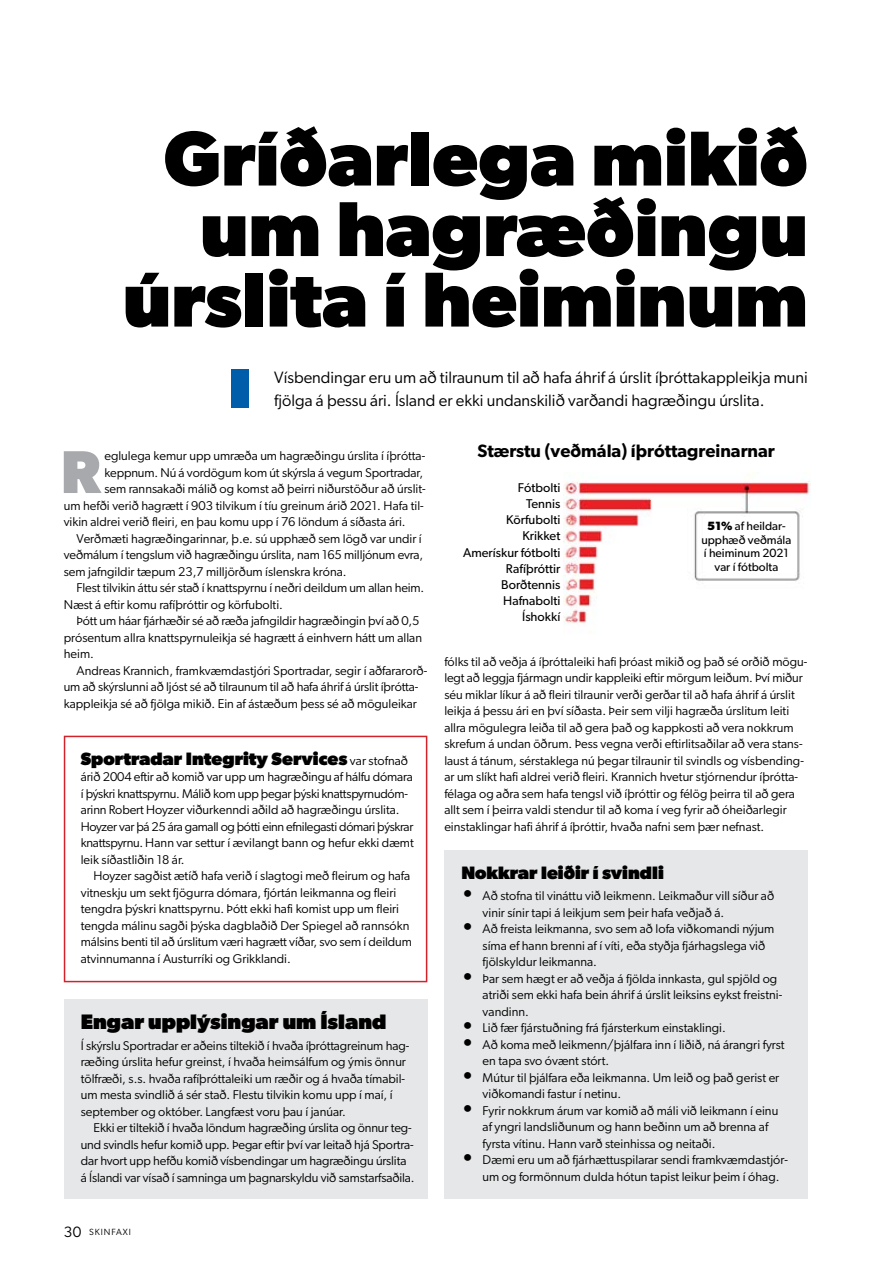
<style>
.page{position:relative;width:893px;height:1263px;background:#fff}
.page>*{position:absolute;margin:0;border:0;box-sizing:border-box;transform-origin:0 0}
.t1{font:700 78px/70.5px "Gibson";color:#000;text-align:right}
.t2{font:700 60.6px "Gibson";color:#a7a9ac}
.t3{font:800 21px "Gibson";color:#000}
.t4{font:800 18px "Gibson";color:#000}
.t5{font:600 18px "Gibson";color:#000}
.t6{font:16.5px/22.5px "Gibson";color:#000}
.t7{font:12.75px/16.5px "Gibson";color:#000}
.t8{font:12.75px/16.2px "Gibson";color:#000;text-align:right}
.t9{font:12px/13.5px "Gibson";color:#000;text-align:center}
.t10{font:9px "Gibson";letter-spacing:.1em;color:#000}
.s1{font-weight:700}
.s2{font-weight:400;font-size:12.75px}
.s3{font-weight:800;font-size:18px}
.s4{font-size:15px}
</style>
<div class="page">
<div style="left:444px;top:850px;width:364px;height:349px;background:#e6e7e8"></div>
<div style="left:64px;top:999px;width:363px;height:200px;background:#e6e7e8"></div>
<div style="left:64px;top:736px;width:363px;height:246px;border:2px solid #d2232a"></div>
<img style="left:563px;top:472px;width:247px;height:152px">
<div style="left:232px;top:370px;width:17px;height:38px;background:#005daa"></div>
<h1 class="t1" style="left:123px;top:121px;width:687px">Gríðarlega mikið um hagræðingu úrslita í heiminum</h1>
<p class="t6" style="left:274px;top:366px;width:535px">Vísbendingar eru um að tilraunum til að hafa áhrif á úrslit íþróttakappleikja muni fjölga á þessu ári. Ísland er ekki undanskilið varðandi hagræðingu úrslita.</p>
<h3 class="t5" style="left:477px;top:440px;width:299px">Stærstu (veðmála) íþróttagreinarnar</h3>
<h2 class="t2" style="left:61px;top:436px;width:41px">R</h2>
<p class="t7" style="left:104px;top:447px;width:322px">eglulega kemur upp umræða um hagræðingu úrslita í íþrótta-</p>
<p class="t7" style="left:104px;top:464px;width:320px">keppnum. Nú á vordögum kom út skýrsla á vegum Sportradar,</p>
<p class="t7" style="left:104px;top:480px;width:323px">sem rannsakaði málið og komst að þeirri niðurstöður að úrslit-</p>
<p class="t7" style="left:64px;top:497px;width:361px">um hefði verið hagrætt í 903 tilvikum í tíu greinum árið 2021. Hafa til-</p>
<p class="t7" style="left:64px;top:513px;width:343px">vikin aldrei verið fleiri, en þau komu upp í 76 löndum á síðasta ári.</p>
<p class="t7" style="left:77px;top:530px;width:347px">Verðmæti hagræðingarinnar, þ.e. sú upphæð sem lögð var undir í</p>
<p class="t7" style="left:64px;top:546px;width:361px">veðmálum í tengslum við hagræðingu úrslita, nam 165 milljónum evra,</p>
<p class="t7" style="left:64px;top:563px;width:284px">sem jafngildir tæpum 23,7 milljörðum íslenskra króna.</p>
<p class="t7" style="left:77px;top:579px;width:349px">Flest tilvikin áttu sér stað í knattspyrnu í neðri deildum um allan heim.</p>
<p class="t7" style="left:64px;top:596px;width:221px">Næst á eftir komu rafíþróttir og körfubolti.</p>
<p class="t7" style="left:77px;top:612px;width:344px">Þótt um háar fjárhæðir sé að ræða jafngildir hagræðingin því að 0,5</p>
<p class="t7" style="left:64px;top:629px;width:360px">prósentum allra knattspyrnuleikja sé hagrætt á einhvern hátt um allan</p>
<p class="t7" style="left:64px;top:645px;width:32px">heim.</p>
<p class="t7" style="left:77px;top:662px;width:352px">Andreas Krannich, framkvæmdastjóri Sportradar, segir í aðfararorð-</p>
<p class="t7" style="left:64px;top:678px;width:356px">um að skýrslunni að ljóst sé að tilraunum til að hafa áhrif á úrslit íþrótta-</p>
<p class="t7" style="left:64px;top:695px;width:355px">kappleikja sé að fjölga mikið. Ein af ástæðum þess sé að möguleikar</p>
<p class="t8" style="left:463px;top:479px;width:99px">Fótbolti<br>Tennis<br>Körfubolti<br>Krikket<br>Amerískur fótbolti<br>Rafíþróttir<br>Borðtennis<br>Hafnabolti<br>Íshokkí</p>
<p class="t9" style="left:701px;top:519px;width:92px"><span class="s1">51%</span> af heildar&shy;upphæð veðmála í heiminum 2021 var í fótbolta</p>
<p class="t7" style="left:444px;top:653px;width:364px">fólks til að veðja á íþróttaleiki hafi þróast mikið og það sé orðið mögu&shy;legt að leggja fjármagn undir kappleiki eftir mörgum leiðum. Því miður séu miklar líkur á að fleiri tilraunir verði gerðar til að hafa áhrif á úrslit leikja á þessu ári en því síðasta. Þeir sem vilji hagræða úrslitum leiti allra mögulegra leiða til að gera það og kappkosti að vera nokkrum skrefum á undan öðrum. Þess vegna verði eftirlitsaðilar að vera stans&shy;laust á tánum, sérstaklega nú þegar tilraunir til svindls og vísbending&shy;ar um slíkt hafi aldrei verið fleiri. Krannich hvetur stjórnendur íþrótta&shy;félaga og aðra sem hafa tengsl við íþróttir og félög þeirra til að gera allt sem í þeirra valdi stendur til að koma í veg fyrir að óheiðarlegir einstaklingar hafi áhrif á íþróttir, hvaða nafni sem þær nefnast.</p>
<h3 class="t4" style="left:81px;top:748px;width:329px">Sportradar Integrity Services <span class="s2">var stofnað</span></h3>
<p class="t7" style="left:81px;top:768px;width:334px">árið 2004 eftir að komið var upp um hagræðingu af hálfu dómara í þýskri knattspyrnu. Málið kom upp þegar þýski knattspyrnudóm&shy;arinn Robert Hoyzer viðurkenndi aðild að hagræðingu úrslita.<br>Hoyzer var þá 25 ára gamall og þótti einn efnilegasti dómari þýskrar knattspyrnu. Hann var settur í ævilangt bann og hefur ekki dæmt leik síðastliðin 18 ár.</p>
<p class="t7" style="left:81px;top:867px;width:333px;text-indent:13px">Hoyzer sagðist ætíð hafa verið í slagtogi með fleirum og hafa vitneskju um sekt fjögurra dómara, fjórtán leikmanna og fleiri tengdra þýskri knattspyrnu. Þótt ekki hafi komist upp um fleiri tengda málinu sagði þýska dagblaðið Der Spiegel að rannsókn málsins benti til að úrslitum væri hagrætt víðar, svo sem í deildum atvinnumanna í Austurríki og Grikklandi.</p>
<h3 class="t4" style="left:461px;top:862px;width:204px">Nokkrar leiðir í svindli</h3>
<p class="t7" style="left:483px;top:887px;width:293px;text-indent:-21px"><span class="s3">•</span> Að stofna til vináttu við leikmenn. Leikmaður vill síður að vinir sínir tapi á leikjum sem þeir hafa veðjað á.</p>
<p class="t7" style="left:483px;top:920px;width:293px;text-indent:-21px"><span class="s3">•</span> Að freista leikmanna, svo sem að lofa viðkomandi nýjum síma ef hann brenni af í víti, eða styðja fjárhagslega við fjölskyldur leikmanna.</p>
<p class="t7" style="left:483px;top:970px;width:301px;text-indent:-21px"><span class="s3">•</span> Þar sem hægt er að veðja á fjölda innkasta, gul spjöld og atriði sem ekki hafa bein áhrif á úrslit leiksins eykst freistni&shy;vandinn.</p>
<p class="t7" style="left:461px;top:1019px;width:266px"><span class="s3">•</span> Lið fær fjárstuðning frá fjársterkum einstaklingi.</p>
<p class="t7" style="left:483px;top:1036px;width:303px;text-indent:-21px"><span class="s3">•</span> Að koma með leikmenn/þjálfara inn í liðið, ná árangri fyrst en tapa svo óvænt stórt.</p>
<p class="t7" style="left:483px;top:1069px;width:298px;text-indent:-21px"><span class="s3">•</span> Mútur til þjálfara eða leikmanna. Um leið og það gerist er viðkomandi fastur í netinu.</p>
<p class="t7" style="left:483px;top:1102px;width:297px;text-indent:-21px"><span class="s3">•</span> Fyrir nokkrum árum var komið að máli við leikmann í einu af yngri landsliðunum og hann beðinn um að brenna af fyrsta vítinu. Hann varð steinhissa og neitaði.</p>
<p class="t7" style="left:483px;top:1151px;width:307px;text-indent:-21px"><span class="s3">•</span> Dæmi eru um að fjárhættuspilarar sendi framkvæmdastjór&shy;um og formönnum dulda hótun tapist leikur þeim í óhag.</p>
<h3 class="t3" style="left:81px;top:1009px;width:307px">Engar upplýsingar um Ísland</h3>
<p class="t7" style="left:81px;top:1037px;width:330px">Í skýrslu Sportradar er aðeins tiltekið í hvaða íþróttagreinum hag&shy;ræðing úrslita hefur greinst, í hvaða heimsálfum og ýmis önnur tölfræði, s.s. hvaða rafíþróttaleiki um ræðir og á hvaða tímabil&shy;um mesta svindlið á sér stað. Flestu tilvikin komu upp í maí, í september og október. Langfæst voru þau í janúar.</p>
<p class="t7" style="left:81px;top:1119px;width:335px;text-indent:13px">Ekki er tiltekið í hvaða löndum hagræðing úrslita og önnur teg&shy;und svindls hefur komið upp. Þegar eftir því var leitað hjá Sportra&shy;dar hvort upp hefðu komið vísbendingar um hagræðingu úrslita á Íslandi var vísað í samninga um þagnarskyldu við samstarfsaðila.</p>
<p class="t10" style="left:64px;top:1227px;width:69px"><span class="s4">30</span> SKINFAXI</p>
</div>
